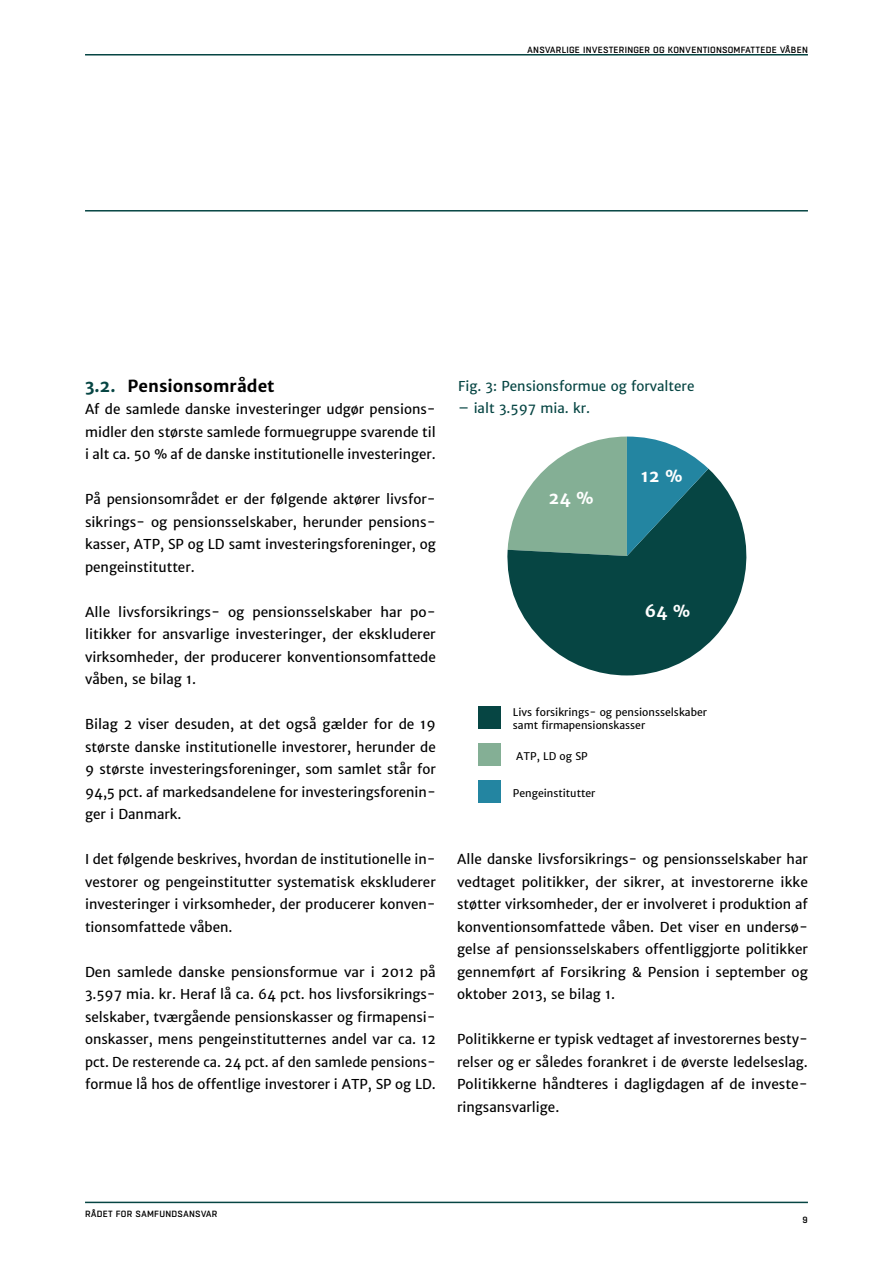
<style>
.page{position:relative;width:893px;height:1263px;background:#fff}
.page>*{position:absolute;margin:0;border:0;box-sizing:border-box;transform-origin:0 0}
.t1{font:700 16.5px "Merriweather Sans";color:#000}
.t2{font:700 16.5px "Merriweather Sans";color:#fff}
.t3{font:13.5px/22.5px "Merriweather Sans";color:#000;text-align:justify}
.t4{font:13.5px "Merriweather Sans";color:#064543}
.t5{font:10.5px/13.5px "Merriweather Sans";color:#000}
.t6{font:500 9px "Boxed";letter-spacing:.02em;color:#000}
.s1{color:#064543}
</style>
<div class="page">
<hr style="left:85px;top:1202px;width:723px;height:1px;background:#064543">
<hr style="left:85px;top:54px;width:723px;height:2px;background:#064543">
<hr style="left:85px;top:210px;width:723px;height:2px;background:#064543">
<svg style="left:507px;top:469px;width:240px;height:206px;fill:#064543"></svg>
<svg style="left:508px;top:437px;width:200px;height:119px"></svg>
<div style="left:478px;top:706px;width:23px;height:23px;background:#064543"></div>
<div style="left:478px;top:743px;width:23px;height:23px;background:#84af95"></div>
<div style="left:478px;top:780px;width:23px;height:22px;background:#2385a1"></div>
<p class="t6" style="left:527px;top:44px;width:282px">ANSVARLIGE INVESTERINGER OG KONVENTIONSOMFATTEDE VÅBEN</p>
<p class="t1" style="left:85px;top:375px;width:191px"><span class="s1">3.2.</span> Pensionsområdet</p>
<p class="t3" style="left:85px;top:398px;width:352px">Af de samlede danske investeringer udgør pensions&shy;midler den største samlede formuegruppe svarende til i alt ca. 50 % af de danske institutionelle investeringer.</p>
<p class="t3" style="left:85px;top:488px;width:352px">På pensionsområdet er der følgende aktører livsfor&shy;sikrings- og pensionsselskaber, herunder pensions&shy;kasser, ATP, SP og LD samt investeringsforeninger, og pengeinstitutter.</p>
<p class="t3" style="left:85px;top:600px;width:352px">Alle livsforsikrings- og pensionsselskaber har po&shy;litikker for ansvarlige investeringer, der ekskluderer virksomheder, der producerer konventionsomfattede våben, se bilag 1.</p>
<p class="t3" style="left:85px;top:713px;width:352px">Bilag 2 viser desuden, at det også gælder for de 19 største danske institutionelle investorer, herunder de 9 største investeringsforeninger, som samlet står for 94,5 pct. af markedsandelene for investeringsforenin&shy;ger i Danmark.</p>
<p class="t3" style="left:85px;top:848px;width:352px">I det følgende beskrives, hvordan de institutionelle in&shy;vestorer og pengeinstitutter systematisk ekskluderer investeringer i virksomheder, der producerer konven&shy;tionsomfattede våben.</p>
<p class="t3" style="left:85px;top:960px;width:352px">Den samlede danske pensionsformue var i 2012 på 3.597 mia. kr. Heraf lå ca. 64 pct. hos livsforsikrings&shy;selskaber, tværgående pensionskasser og firmapensi&shy;onskasser, mens pengeinstitutternes andel var ca. 12 pct. De resterende ca. 24 pct. af den samlede pensions&shy;formue lå hos de offentlige investorer i ATP, SP og LD.</p>
<p class="t4" style="left:458px;top:377px;width:238px">Fig. 3: Pensionsformue og forvaltere</p>
<p class="t4" style="left:458px;top:400px;width:133px">– ialt 3.597 mia. kr.</p>
<p class="t2" style="left:549px;top:488px;width:47px">24 %</p>
<p class="t2" style="left:641px;top:465px;width:44px">12 %</p>
<p class="t2" style="left:645px;top:600px;width:47px">64 %</p>
<p class="t5" style="left:513px;top:705px;width:196px">Livs forsikrings- og pensionsselskaber samt firmapensionskasser</p>
<p class="t5" style="left:516px;top:749px;width:73px">ATP, LD og SP</p>
<p class="t5" style="left:513px;top:786px;width:84px">Pengeinstitutter</p>
<p class="t3" style="left:457px;top:848px;width:352px">Alle danske livsforsikrings- og pensionsselskaber har vedtaget politikker, der sikrer, at investorerne ikke støtter virksomheder, der er involveret i produktion af konventionsomfattede våben. Det viser en undersø&shy;gelse af pensionsselskabers offentliggjorte politikker gennemført af Forsikring &amp; Pension i september og oktober 2013, se bilag 1.</p>
<p class="t3" style="left:457px;top:1028px;width:352px">Politikkerne er typisk vedtaget af investorernes besty&shy;relser og er således forankret i de øverste ledelseslag.<br>Politikkerne håndteres i dagligdagen af de investe&shy;ringsansvarlige.</p>
<p class="t6" style="left:85px;top:1208px;width:134px">RÅDET FOR SAMFUNDSANSVAR</p>
<p class="t6" style="left:803px;top:1214px;width:7px">9</p>
</div>
